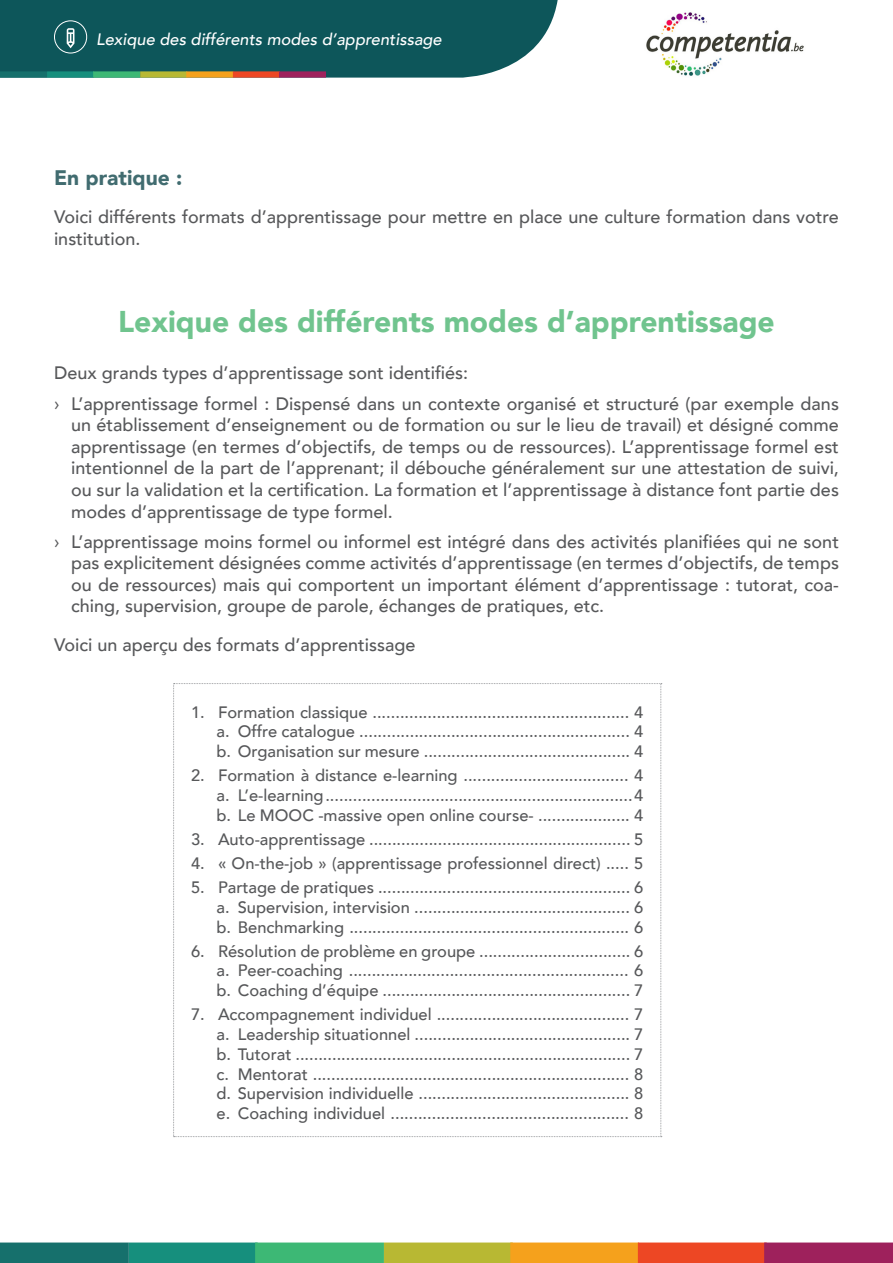
<style>
.page{position:relative;width:893px;height:1263px;background:#fff}
.page>*{position:absolute;margin:0;border:0;box-sizing:border-box;transform-origin:0 0}
.t1{font:900 30px "Avenir";color:#70c48e}
.t2{font:900 21px "Avenir";color:#416c70}
.t3{font:500 18px/21.6px "Avenir";color:#57585a;text-align:justify}
.t4{font:500 16.5px "Avenir";color:#57585a}
.t5{font:italic 500 16.5px "Avenir";color:#fff}
.s1{font-family:"Gotham Narrow";font-weight:400}
</style>
<div class="page">
<img style="left:646px;top:12px;width:158px;height:64px">
<div style="left:129px;top:1242px;width:129px;height:21px;background:#168f7d"></div>
<div style="left:255px;top:1242px;width:129px;height:21px;background:#3db875"></div>
<div style="left:384px;top:1242px;width:129px;height:21px;background:#b8b833"></div>
<div style="left:510px;top:1242px;width:129px;height:21px;background:#f5a11c"></div>
<div style="left:638px;top:1242px;width:129px;height:21px;background:#ed4724"></div>
<div style="left:764px;top:1242px;width:129px;height:21px;background:#9e215c"></div>
<div style="left:0;top:1242px;width:129px;height:21px;background:#16706c"></div>
<svg style="left:0;top:0;width:558px;height:78px;background:#1e6061"></svg>
<svg style="left:173px;top:683px;width:489px;height:454px"></svg>
<p class="t5" style="left:96px;top:30px;width:347px">Lexique des différents modes d’apprentissage</p>
<p class="t2" style="left:54px;top:159px;width:130px">En pratique :</p>
<p class="t3" style="left:54px;top:205px;width:786px">Voici différents formats d’apprentissage pour mettre en place une culture formation dans votre institution.</p>
<p class="t1" style="left:118px;top:296px;width:658px">Lexique des différents modes d’apprentissage</p>
<p class="t3" style="left:54px;top:361px;width:416px">Deux grands types d’apprentissage sont identifiés:</p>
<p class="t3" style="left:71px;top:391px;width:769px;text-indent:-17px"><span class="s1">›</span> L’apprentissage formel : Dispensé dans un contexte organisé et structuré (par exemple dans un établissement d’enseignement ou de formation ou sur le lieu de travail) et désigné comme apprentissage (en termes d’objectifs, de temps ou de ressources). L’apprentissage formel est intentionnel de la part de l’apprenant; il débouche généralement sur une attestation de suivi, ou sur la validation et la certification. La formation et l’apprentissage à distance font partie des modes d’apprentissage de type formel.</p>
<p class="t3" style="left:71px;top:530px;width:769px;text-indent:-17px"><span class="s1">›</span> L’apprentissage moins formel ou informel est intégré dans des activités planifiées qui ne sont pas explicitement désignées comme activités d’apprentissage (en termes d’objectifs, de temps ou de ressources) mais qui comportent un important élément d’apprentissage : tutorat, coa&shy;ching, supervision, groupe de parole, échanges de pratiques, etc.</p>
<p class="t3" style="left:54px;top:633px;width:363px">Voici un aperçu des formats d’apprentissage</p>
<p class="t4" style="left:191px;top:697px;width:454px">1. Formation classique ........................................................ 4</p>
<p class="t4" style="left:217px;top:717px;width:428px">a. Offre catalogue ........................................................... 4</p>
<p class="t4" style="left:217px;top:737px;width:428px">b. Organisation sur mesure ............................................. 4</p>
<p class="t4" style="left:191px;top:761px;width:454px">2. Formation à distance e-learning .................................... 4</p>
<p class="t4" style="left:217px;top:781px;width:428px">a. L’e-learning ................................................................... 4</p>
<p class="t4" style="left:217px;top:801px;width:428px">b. Le MOOC -massive open online course- .................... 4</p>
<p class="t4" style="left:191px;top:825px;width:454px">3. Auto-apprentissage ......................................................... 5</p>
<p class="t4" style="left:191px;top:849px;width:454px">4. « On-the-job » (apprentissage professionnel direct) ..... 5</p>
<p class="t4" style="left:191px;top:873px;width:454px">5. Partage de pratiques ....................................................... 6</p>
<p class="t4" style="left:217px;top:893px;width:428px">a. Supervision, intervision ............................................... 6</p>
<p class="t4" style="left:217px;top:912px;width:428px">b. Benchmarking ............................................................. 6</p>
<p class="t4" style="left:191px;top:936px;width:454px">6. Résolution de problème en groupe ................................. 6</p>
<p class="t4" style="left:217px;top:956px;width:428px">a. Peer-coaching ............................................................. 6</p>
<p class="t4" style="left:217px;top:976px;width:428px">b. Coaching d’équipe ...................................................... 7</p>
<p class="t4" style="left:191px;top:1000px;width:454px">7. Accompagnement individuel .......................................... 7</p>
<p class="t4" style="left:217px;top:1020px;width:428px">a. Leadership situationnel ............................................... 7</p>
<p class="t4" style="left:217px;top:1040px;width:428px">b. Tutorat ......................................................................... 7</p>
<p class="t4" style="left:217px;top:1060px;width:428px">c. Mentorat ..................................................................... 8</p>
<p class="t4" style="left:217px;top:1079px;width:428px">d. Supervision individuelle .............................................. 8</p>
<p class="t4" style="left:217px;top:1099px;width:428px">e. Coaching individuel .................................................... 8</p>
</div>
